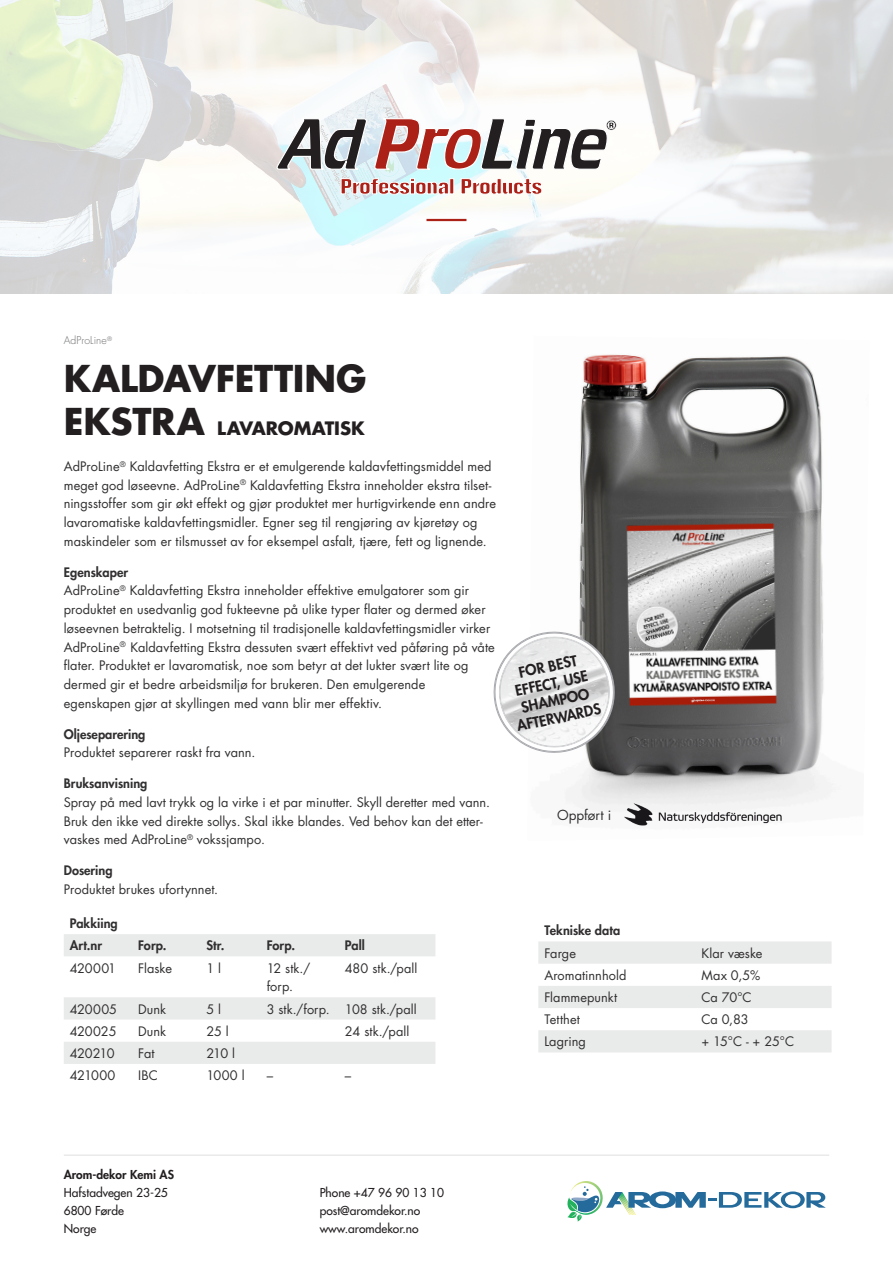
<style>
.page{position:relative;width:893px;height:1263px;background:#fff}
.page>*{position:absolute;margin:0;border:0;box-sizing:border-box;transform-origin:0 0}
.Produktrubrik{font:700 36px "Futura LT";letter-spacing:-.005em;color:#231f20}
.Produktrubrik-2{font:700 18px "Futura LT";letter-spacing:-.01em;color:#231f20}
.Produktrubrik-3{font:800 14.4px/17.4px "Futura LT";color:#231f20;text-align:center}
.t1{font:13.5px "Futura Std";color:#312f30}
.Brödtext{font:12.75px/18.8px "Futura LT";letter-spacing:.005em;color:#312f30}
.Brödtext-2{font:800 12.75px "Futura LT";color:#312f30}
.t2{font:500 12px "Futura Std";color:#231f20}
.t3{font:800 12px "Futura Std";color:#231f20}
.Produktområde{font:300 10.5px "Futura LT";letter-spacing:.01em;color:#6c6d70}
.s1{font-size:36px}
</style>
<div class="page">
<img style="left:565px;top:354px;width:271px;height:458px">
<svg style="left:493px;top:604px;width:147px;height:175px"></svg>
<svg style="left:64px;top:934px;width:371px;height:130px;fill:#eceded"></svg>
<svg style="left:538px;top:941px;width:293px;height:111px"></svg>
<img style="left:620px;top:800px;width:174px;height:26px">
<svg style="left:0;top:0;width:893px;height:294px"></svg>
<svg style="left:341px;top:178px;width:108px;height:16px"></svg>
<svg style="left:449px;top:178px;width:5px;height:16px"></svg>
<svg style="left:461px;top:178px;width:81px;height:16px"></svg>
<svg style="left:276px;top:118px;width:340px;height:54px"></svg>
<hr style="left:426px;top:219px;width:40px;height:2px;background:#ac2117">
<hr style="left:64px;top:1154px;width:765px;height:2px;background:#e9eaea">
<svg style="left:567px;top:1181px;width:259px;height:40px"></svg>
<p class="Produktområde" style="left:64px;top:334px;width:50px">AdProLine<sup>®</sup></p>
<p class="Produktrubrik" style="left:64px;top:354px;width:304px">KALDAVFETTING</p>
<p class="Produktrubrik-2" style="left:64px;top:416px;width:302px"><span class="s1">EKSTRA</span> LAVAROMATISK</p>
<p class="Brödtext" style="left:64px;top:457px;width:434px">AdProLine<sup>®</sup> Kaldavfetting Ekstra er et emulgerende kaldavfettingsmiddel med meget god løseevne. AdProLine<sup>®</sup> Kaldavfetting Ekstra inneholder ekstra tilset&shy;ningsstoffer som gir økt effekt og gjør produktet mer hurtigvirkende enn andre lavaromatiske kaldavfettingsmidler. Egner seg til rengjøring av kjøretøy og maskindeler som er tilsmusset av for eksempel asfalt, tjære, fett og lignende.</p>
<p class="Brödtext-2" style="left:64px;top:563px;width:66px">Egenskaper</p>
<p class="Brödtext" style="left:64px;top:581px;width:433px">AdProLine<sup>®</sup> Kaldavfetting Ekstra inneholder effektive emulgatorer som gir produktet en usedvanlig god fukteevne på ulike typer flater og dermed øker løseevnen betraktelig. I motsetning til tradisjonelle kaldavfettingsmidler virker AdProLine<sup>®</sup> Kaldavfetting Ekstra dessuten svært effektivt ved påføring på våte flater. Produktet er lavaromatisk, noe som betyr at det lukter svært lite og dermed gir et bedre arbeidsmiljø for brukeren. Den emulgerende egenskapen gjør at skyllingen med vann blir mer effektiv.</p>
<p class="Brödtext-2" style="left:64px;top:725px;width:83px">Oljeseparering</p>
<p class="Brödtext" style="left:64px;top:743px;width:193px">Produktet separerer raskt fra vann.</p>
<p class="Brödtext-2" style="left:64px;top:775px;width:85px">Bruksanvisning</p>
<p class="Brödtext" style="left:64px;top:793px;width:428px">Spray på med lavt trykk og la virke i et par minutter. Skyll deretter med vann.<br>Bruk den ikke ved direkte sollys. Skal ikke blandes. Ved behov kan det etter&shy;vaskes med AdProLine<sup>®</sup> vokssjampo.</p>
<p class="Brödtext-2" style="left:64px;top:862px;width:50px">Dosering</p>
<p class="Brödtext" style="left:64px;top:880px;width:156px">Produktet brukes ufortynnet.</p>
<p class="Brödtext-2" style="left:70px;top:915px;width:50px">Pakkiing</p>
<p class="Brödtext-2" style="left:70px;top:937px;width:34px">Art.nr</p>
<p class="Brödtext-2" style="left:138px;top:937px;width:30px">Forp.</p>
<p class="Brödtext-2" style="left:206px;top:937px;width:19px">Str.</p>
<p class="Brödtext-2" style="left:267px;top:937px;width:30px">Forp.</p>
<p class="Brödtext-2" style="left:345px;top:937px;width:21px">Pall</p>
<p class="Brödtext" style="left:70px;top:959px;width:48px">420001</p>
<p class="Brödtext" style="left:138px;top:959px;width:35px">Flaske</p>
<p class="Brödtext" style="left:206px;top:959px;width:16px">1 l</p>
<p class="Brödtext" style="left:267px;top:959px;width:45px">12 stk./ forp.</p>
<p class="Brödtext" style="left:345px;top:959px;width:74px">480 stk./pall</p>
<p class="Brödtext" style="left:70px;top:999px;width:49px">420005</p>
<p class="Brödtext" style="left:138px;top:999px;width:30px">Dunk</p>
<p class="Brödtext" style="left:206px;top:999px;width:16px">5 l</p>
<p class="Brödtext" style="left:267px;top:999px;width:65px">3 stk./forp.</p>
<p class="Brödtext" style="left:345px;top:999px;width:73px">108 stk./pall</p>
<p class="Brödtext" style="left:70px;top:1022px;width:48px">420025</p>
<p class="Brödtext" style="left:138px;top:1022px;width:30px">Dunk</p>
<p class="Brödtext" style="left:206px;top:1022px;width:24px">25 l</p>
<p class="Brödtext" style="left:345px;top:1022px;width:66px">24 stk./pall</p>
<p class="Brödtext" style="left:70px;top:1044px;width:46px">420210</p>
<p class="Brödtext" style="left:138px;top:1044px;width:18px">Fat</p>
<p class="Brödtext" style="left:206px;top:1044px;width:30px">210 l</p>
<p class="Brödtext" style="left:70px;top:1066px;width:47px">421000</p>
<p class="Brödtext" style="left:138px;top:1066px;width:21px">IBC</p>
<p class="Brödtext" style="left:206px;top:1066px;width:40px">1000 l</p>
<p class="Brödtext" style="left:267px;top:1066px;width:8px">–</p>
<p class="Brödtext" style="left:345px;top:1066px;width:8px">–</p>
<p class="Produktrubrik-3" style="left:504px;top:667px;width:87px;rotate:-12deg">FOR BEST<br>EFFECT, USE<br>SHAMPOO<br>AFTERWARDS</p>
<p class="t1" style="left:557px;top:806px;width:56px">Oppført i</p>
<p class="Brödtext-2" style="left:544px;top:922px;width:78px">Tekniske data</p>
<p class="Brödtext" style="left:544px;top:944px;width:33px">Farge</p>
<p class="Brödtext" style="left:701px;top:944px;width:63px">Klar væske</p>
<p class="Brödtext" style="left:544px;top:966px;width:84px">Aromatinnhold</p>
<p class="Brödtext" style="left:701px;top:966px;width:60px">Max 0,5%</p>
<p class="Brödtext" style="left:544px;top:988px;width:74px">Flammepunkt</p>
<p class="Brödtext" style="left:701px;top:988px;width:52px">Ca 70°C</p>
<p class="Brödtext" style="left:544px;top:1010px;width:37px">Tetthet</p>
<p class="Brödtext" style="left:701px;top:1010px;width:49px">Ca 0,83</p>
<p class="Brödtext" style="left:544px;top:1032px;width:43px">Lagring</p>
<p class="Brödtext" style="left:701px;top:1032px;width:94px">+ 15°C - + 25°C</p>
<p class="t3" style="left:64px;top:1167px;width:112px">Arom-dekor Kemi AS</p>
<p class="t2" style="left:64px;top:1185px;width:106px">Hafstadvegen 23-25</p>
<p class="t2" style="left:64px;top:1203px;width:62px">6800 Førde</p>
<p class="t2" style="left:64px;top:1221px;width:34px">Norge</p>
<p class="t2" style="left:320px;top:1185px;width:126px">Phone +47 96 90 13 10</p>
<p class="t2" style="left:320px;top:1203px;width:102px">post@aromdekor.no</p>
<p class="t2" style="left:320px;top:1221px;width:100px">www.aromdekor.no</p>
</div>
